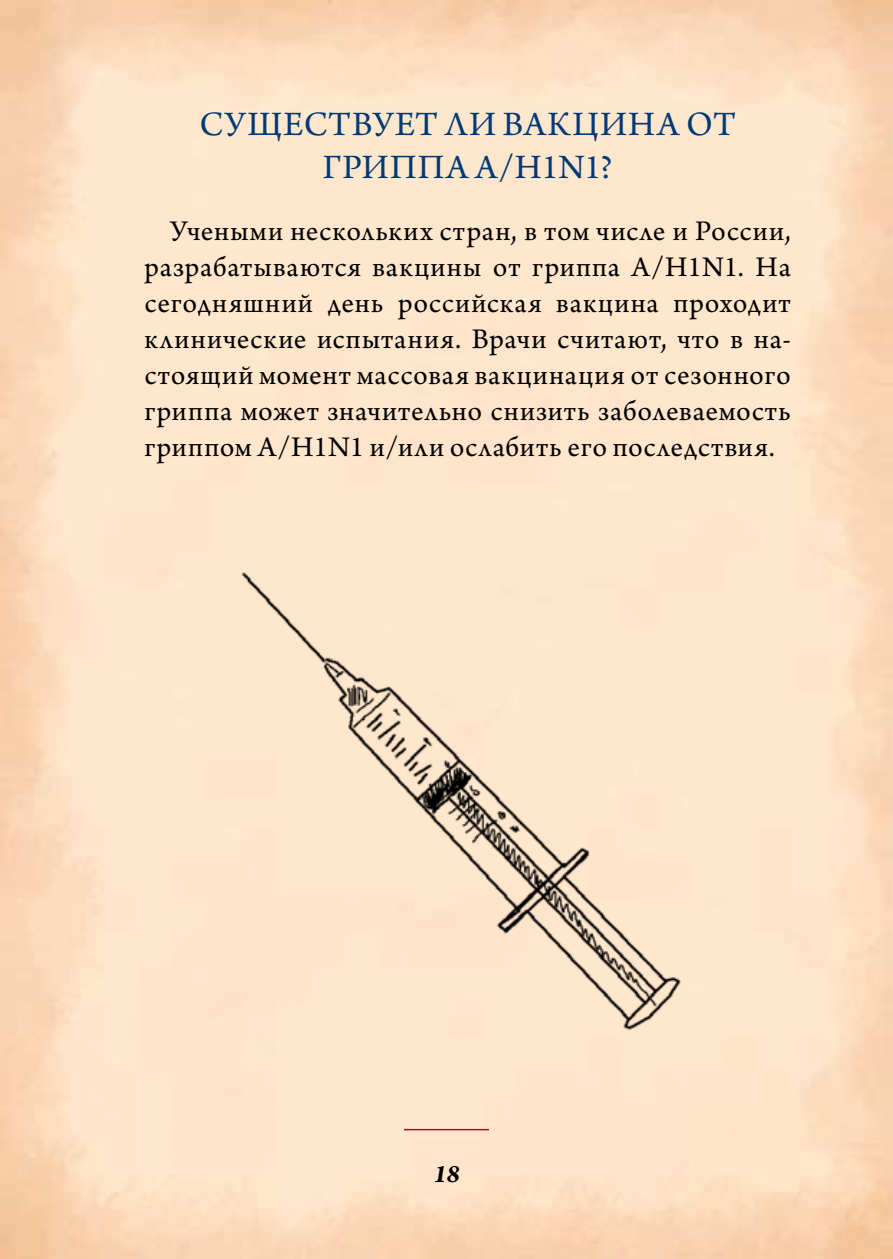
<style>
.page{position:relative;width:893px;height:1259px;background:#fff}
.page>*{position:absolute;margin:0;border:0;box-sizing:border-box;transform-origin:0 0}
.t1{font:36px/43.2px "Arno Pro";letter-spacing:.035em;color:#003974;text-align:center}
.t2{font:30px/36px "Arno Pro";letter-spacing:.035em;color:#000;text-align:justify}
.t3{font:italic 700 27px "Arno Pro";color:#000}
</style>
<div class="page">
<hr style="left:404px;top:1129px;width:85px;height:1px;background:#b00f1f">
<div style="left:209px;top:532px;width:517px;height:531px;background:#ffe7cd"></div>
<p class="t1" style="left:199px;top:104px;width:538px">Существует ли вакцина от гриппа А/Н1N1?</p>
<p class="t2" style="left:145px;top:214px;width:648px;text-indent:26px">Учеными нескольких стран, в том числе и России, разрабатываются вакцины от гриппа А/Н1N1. На сегодняшний день российская вакцина проходит клинические испытания. Врачи считают, что в на&shy;стоящий момент массовая вакцинация от сезонного гриппа может значительно снизить заболеваемость гриппом А/Н1N1 и/или ослабить его последствия.</p>
<p class="t3" style="left:433px;top:1158px;width:28px">18</p>
</div>
